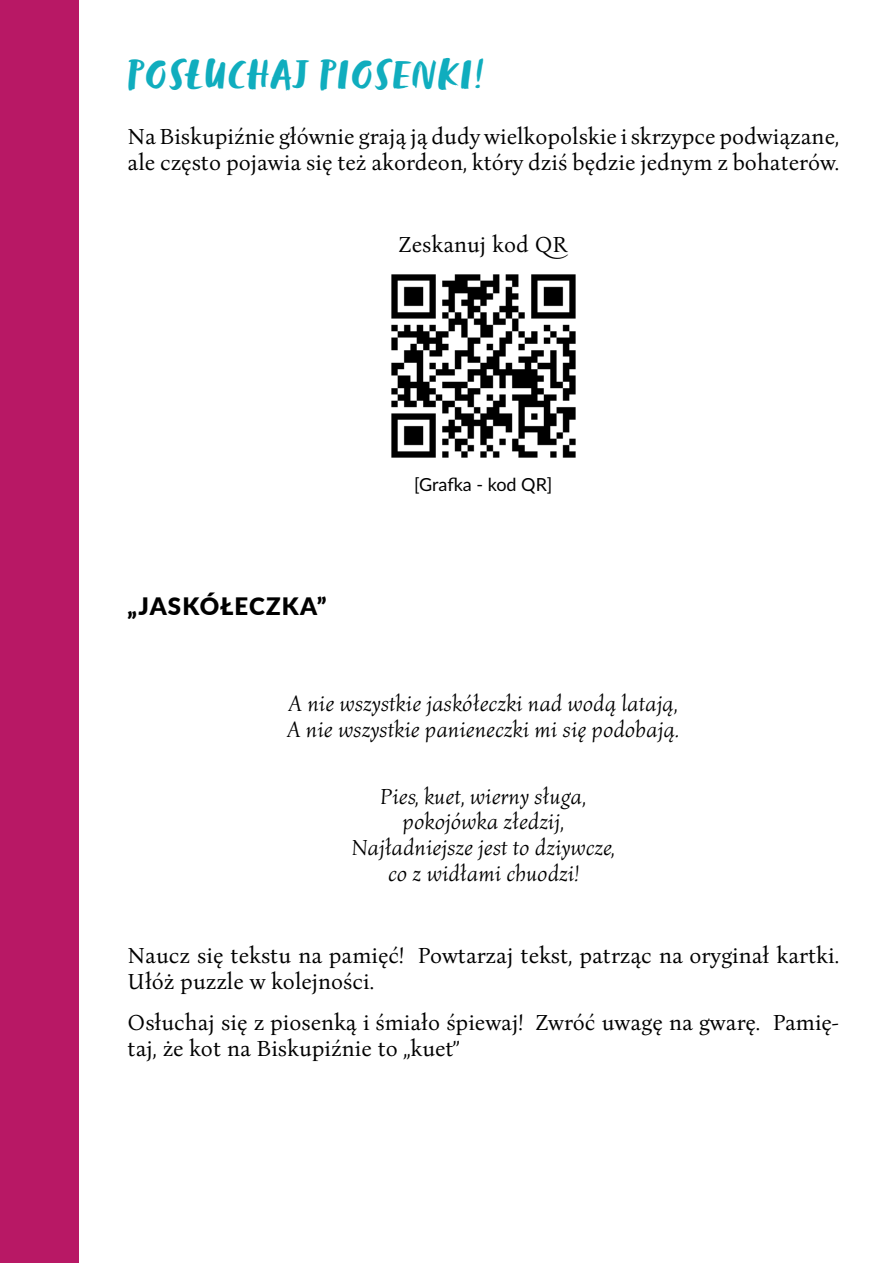
<style>
.page{position:relative;width:893px;height:1263px;background:#fff}
.page>*{position:absolute;margin:0;border:0;box-sizing:border-box;transform-origin:0 0}
.t1{font:42px "Zooja Pro";letter-spacing:.075em;color:#10adbe}
.t2{font:900 24px "Lato";letter-spacing:.05em;color:#000}
.t3{font:22.5px/25.8px "Bona Nova";color:#000}
.t4{font:italic 22.5px/25.8px "Bona Nova";color:#000}
.t5{font:18px "Lato";letter-spacing:-.005em;color:#000}
</style>
<div class="page">
<div style="left:0;top:0;width:79px;height:1263px;background:#b81865"></div>
<img style="left:391px;top:274px;width:185px;height:184px">
<h1 class="t1" style="left:128px;top:49px;width:357px">POSŁUCHAJ PIOSENKI!</h1>
<p class="t3" style="left:128px;top:124px;width:713px">Na Biskupiźnie głównie grają ją dudy wielkopolskie i skrzypce podwiązane, ale często pojawia się też akordeon, który dziś będzie jednym z bohaterów.</p>
<p class="t3" style="left:399px;top:232px;width:171px">Zeskanuj kod QR</p>
<p class="t2" style="left:128px;top:588px;width:201px">„JASKÓŁECZKA”</p>
<p class="t5" style="left:414px;top:471px;width:140px">[Grafka - kod QR]</p>
<p class="t4" style="left:287px;top:691px;width:393px">A nie wszystkie jaskółeczki nad wodą latają,<br>A nie wszystkie panieneczki mi się podobają.</p>
<p class="t4" style="left:352px;top:784px;width:264px;text-align:center">Pies, kuet, wierny sługa, pokojówka złedzij,<br>Najładniejsze jest to dziywcze, co z widłami chuodzi!</p>
<p class="t3" style="left:128px;top:943px;width:713px">Naucz się tekstu na pamięć! Powtarzaj tekst, patrząc na oryginał kartki.<br>Ułóż puzzle w kolejności.</p>
<p class="t3" style="left:128px;top:1010px;width:713px">Osłuchaj się z piosenką i śmiało śpiewaj! Zwróć uwagę na gwarę. Pamię&shy;taj, że kot na Biskupiźnie to „kuet”</p>
</div>
